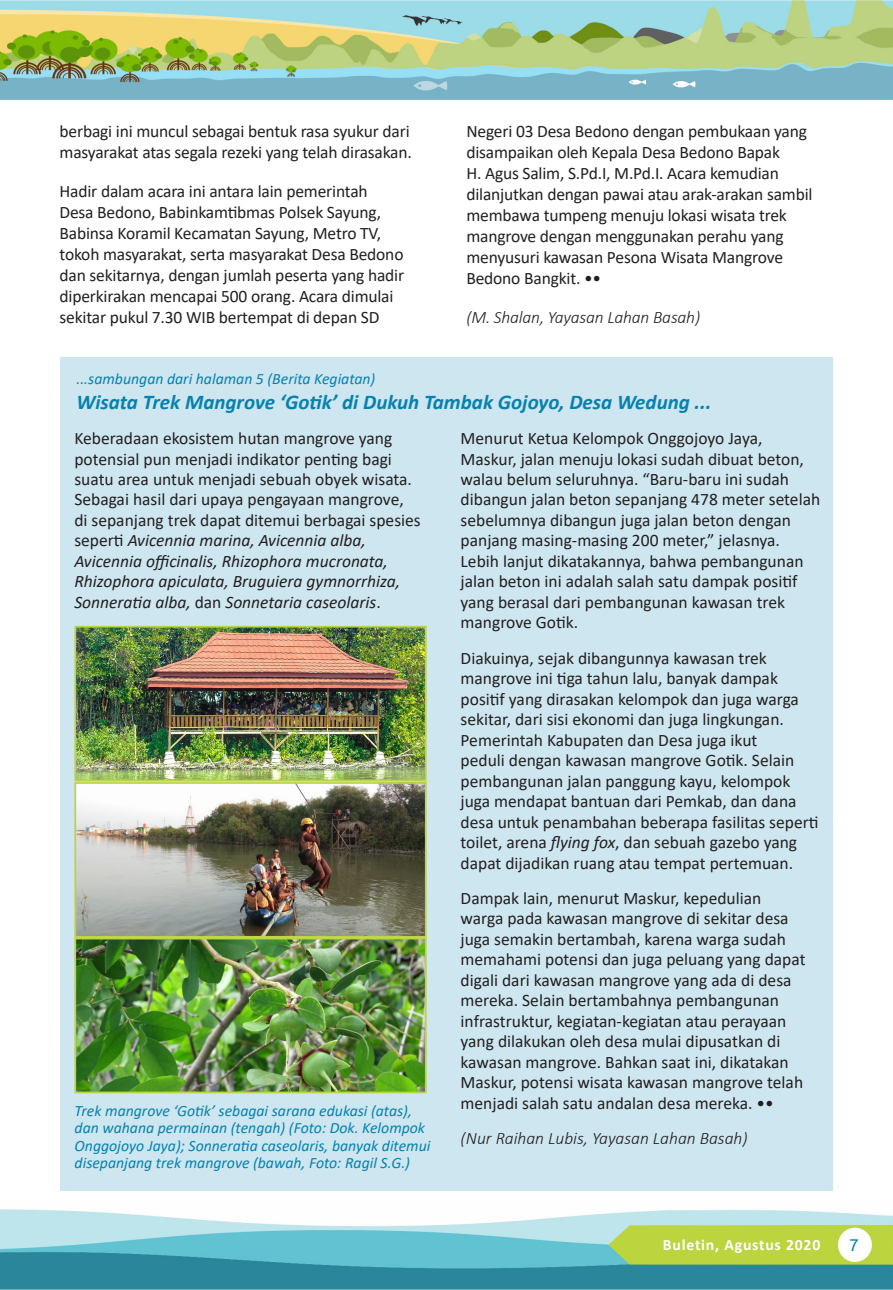
<style>
.page{position:relative;width:893px;height:1290px;background:#fff}
.page>*{position:absolute;margin:0;border:0;box-sizing:border-box;transform-origin:0 0}
.Teks_isi{font:italic 700 21px "Calibri";color:#0781ae}
.Teks_isi-2{font:17.5px/20.5px "Calibri";color:#231f20}
.Teks_isi-3{font:italic 300 17.5px "Calibri";color:#231f20}
.t1{font:16.62px "Arial";color:#0781ae}
.Gambar{font:italic 15.75px/17.5px "Calibri";color:#0781ae}
.Teks_isi-4{font:italic 15.75px "Calibri";color:#0781ae}
.t2{font:700 15.75px "Calibri";letter-spacing:.05em;color:#fff}
.s1{font-style:italic}
</style>
<div class="page">
<img style="left:0;top:0;width:893px;height:100px">
<img style="left:0;top:1209px;width:893px;height:81px">
<div style="left:60px;top:357px;width:773px;height:833px;background:#cde6ef"></div>
<img style="left:77px;top:629px;width:347px;height:149px">
<div style="left:74px;top:626px;width:353px;height:155px;border:2px solid #bed246"></div>
<img style="left:77px;top:785px;width:347px;height:305px">
<div style="left:74px;top:782px;width:353px;height:156px;border:2px solid #bed246"></div>
<div style="left:74px;top:938px;width:353px;height:155px;border:2px solid #bed246"></div>
<p class="Teks_isi-2" style="left:60px;top:120px;width:354px;line-height:21px">berbagi ini muncul sebagai bentuk rasa syukur dari masyarakat atas segala rezeki yang telah dirasakan.</p>
<p class="Teks_isi-2" style="left:60px;top:180px;width:346px;line-height:21px">Hadir dalam acara ini antara lain pemerintah Desa Bedono, Babinkamtibmas Polsek Sayung, Babinsa Koramil Kecamatan Sayung, Metro TV, tokoh masyarakat, serta masyarakat Desa Bedono dan sekitarnya, dengan jumlah peserta yang hadir diperkirakan mencapai 500 orang. Acara dimulai sekitar pukul 7.30 WIB bertempat di depan SD</p>
<p class="Teks_isi-2" style="left:466px;top:120px;width:348px;line-height:21px">Negeri 03 Desa Bedono dengan pembukaan yang disampaikan oleh Kepala Desa Bedono Bapak<br>H. Agus Salim, S.Pd.I, M.Pd.I. Acara kemudian dilanjutkan dengan pawai atau arak-arakan sambil membawa tumpeng menuju lokasi wisata trek mangrove dengan menggunakan perahu yang menyusuri kawasan Pesona Wisata Mangrove Bedono Bangkit. ••</p>
<p class="Teks_isi-3" style="left:466px;top:306px;width:235px">(M. Shalan, Yayasan Lahan Basah)</p>
<p class="Teks_isi-4" style="left:76px;top:368px;width:301px">...sambungan dari halaman 5 (Berita Kegiatan)</p>
<p class="Teks_isi" style="left:76px;top:387px;width:637px">Wisata Trek Mangrove ‘Gotik’ di Dukuh Tambak Gojoyo, Desa Wedung ...</p>
<p class="Teks_isi-2" style="left:74px;top:427px;width:348px">Keberadaan ekosistem hutan mangrove yang potensial pun menjadi indikator penting bagi suatu area untuk menjadi sebuah obyek wisata.<br>Sebagai hasil dari upaya pengayaan mangrove, di sepanjang trek dapat ditemui berbagai spesies seperti <span class="s1">Avicennia marina, Avicennia alba, Avicennia officinalis, Rhizophora mucronata, Rhizophora apiculata, Bruguiera gymnorrhiza, Sonneratia alba,</span> dan <span class="s1">Sonnetaria caseolaris</span>.</p>
<p class="Teks_isi-2" style="left:461px;top:427px;width:361px">Menurut Ketua Kelompok Onggojoyo Jaya, Maskur, jalan menuju lokasi sudah dibuat beton, walau belum seluruhnya. “Baru-baru ini sudah dibangun jalan beton sepanjang 478 meter setelah sebelumnya dibangun juga jalan beton dengan panjang masing-masing 200 meter,” jelasnya.<br>Lebih lanjut dikatakannya, bahwa pembangunan jalan beton ini adalah salah satu dampak positif yang berasal dari pembangunan kawasan trek mangrove Gotik.</p>
<p class="Teks_isi-2" style="left:461px;top:647px;width:359px">Diakuinya, sejak dibangunnya kawasan trek mangrove ini tiga tahun lalu, banyak dampak positif yang dirasakan kelompok dan juga warga sekitar, dari sisi ekonomi dan juga lingkungan.<br>Pemerintah Kabupaten dan Desa juga ikut<br>peduli dengan kawasan mangrove Gotik. Selain pembangunan jalan panggung kayu, kelompok juga mendapat bantuan dari Pemkab, dan dana desa untuk penambahan beberapa fasilitas seperti toilet, arena <span class="s1">flying fox</span>, dan sebuah gazebo yang dapat dijadikan ruang atau tempat pertemuan.</p>
<p class="Teks_isi-2" style="left:461px;top:887px;width:346px">Dampak lain, menurut Maskur, kepedulian warga pada kawasan mangrove di sekitar desa juga semakin bertambah, karena warga sudah memahami potensi dan juga peluang yang dapat digali dari kawasan mangrove yang ada di desa mereka. Selain bertambahnya pembangunan infrastruktur, kegiatan-kegiatan atau perayaan yang dilakukan oleh desa mulai dipusatkan di kawasan mangrove. Bahkan saat ini, dikatakan Maskur, potensi wisata kawasan mangrove telah menjadi salah satu andalan desa mereka. ••</p>
<p class="Teks_isi-3" style="left:461px;top:1127px;width:289px">(Nur Raihan Lubis, Yayasan Lahan Basah)</p>
<p class="Gambar" style="left:75px;top:1101px;width:357px">Trek mangrove ‘Gotik’ sebagai sarana edukasi (atas), dan wahana permainan (tengah) (Foto: Dok. Kelompok Onggojoyo Jaya); Sonneratia caseolaris, banyak ditemui disepanjang trek mangrove (bawah, Foto: Ragil S.G.)</p>
<p class="t2" style="left:663px;top:1233px;width:159px">Buletin, Agustus 2020</p>
<p class="t1" style="left:849px;top:1233px;width:11px">7</p>
</div>
